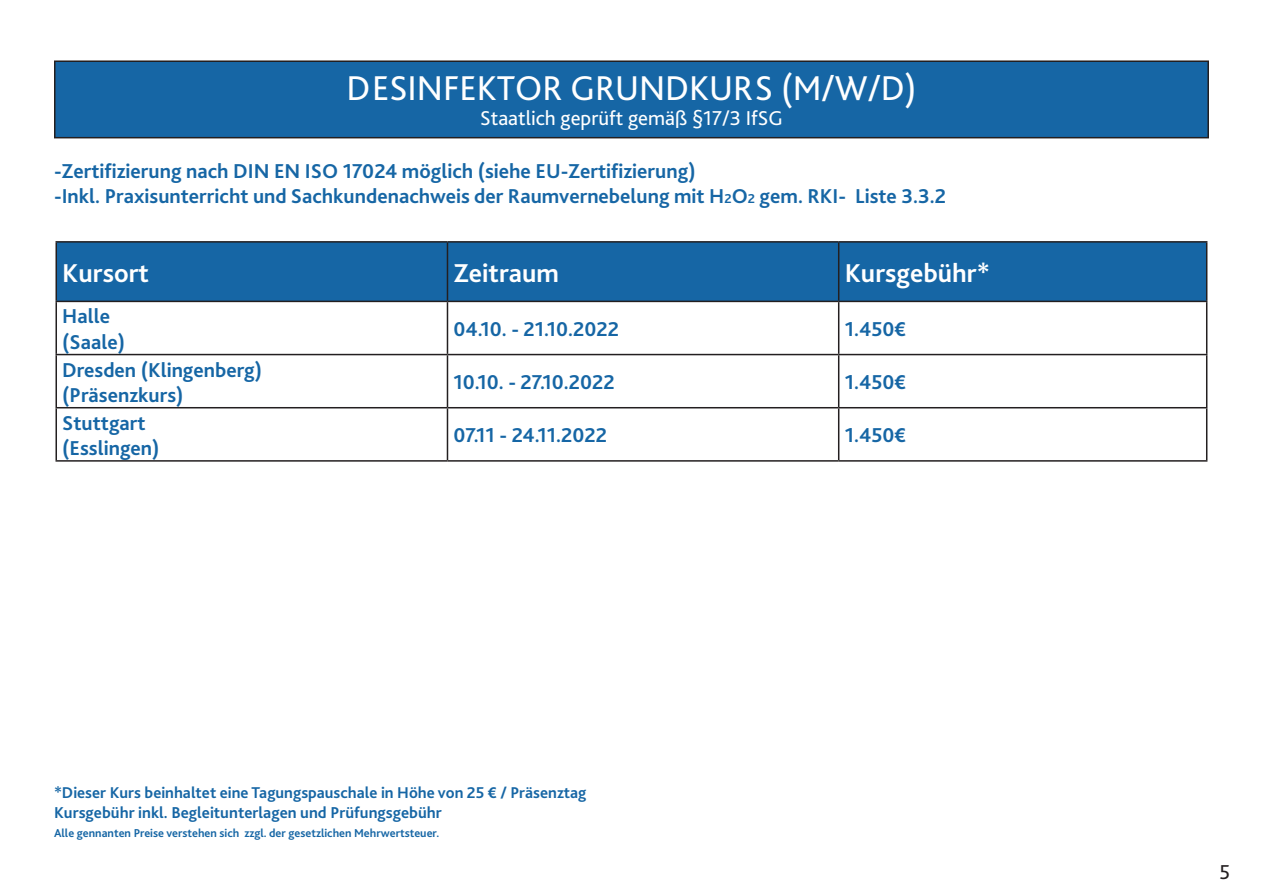
<style>
.page{position:relative;width:1263px;height:893px;background:#fff}
.page>*{position:absolute;margin:0;border:0;box-sizing:border-box;transform-origin:0 0}
.t1{font:36px "Bliss Pro";color:#fff}
.t2{font:700 27px "Bliss 2";color:#fff}
.t3{font:700 21px "Bliss 2";color:#1666a5}
.t4{font:21px "Bliss Pro";color:#fff}
.t5{font:21px "Bliss Pro";color:#231f20}
.t6{font:700 16.5px "Bliss 2";color:#1666a5}
.t7{font:700 16.35px "Bliss 2";color:#1666a5}
.t8{font:700 12px "Bliss 2";color:#1666a5}
.s1{font-size:13.5px}
</style>
<div class="page">
<div style="left:55px;top:61px;width:1153px;height:77px;background:#1666a5"></div>
<div style="left:54px;top:60px;width:1155px;height:78px;border:2px solid #231f20"></div>
<div style="left:57px;top:243px;width:1149px;height:58px;background:#1666a5"></div>
<hr style="left:56px;top:241px;width:391px;height:2px;background:#231f20">
<hr style="left:56px;top:243px;width:1px;height:58px;background:#231f20">
<hr style="left:447px;top:241px;width:392px;height:2px;background:#231f20">
<hr style="left:447px;top:243px;width:1px;height:58px;background:#231f20">
<hr style="left:839px;top:241px;width:368px;height:2px;background:#231f20">
<hr style="left:838px;top:243px;width:1px;height:58px;background:#231f20">
<hr style="left:1206px;top:243px;width:1px;height:58px;background:#231f20">
<hr style="left:56px;top:301px;width:391px;height:1px;background:#231f20">
<hr style="left:56px;top:302px;width:1px;height:52px;background:#231f20">
<hr style="left:447px;top:301px;width:392px;height:1px;background:#231f20">
<hr style="left:447px;top:302px;width:1px;height:52px;background:#231f20">
<hr style="left:839px;top:301px;width:368px;height:1px;background:#231f20">
<hr style="left:838px;top:302px;width:1px;height:52px;background:#231f20">
<hr style="left:1206px;top:302px;width:1px;height:52px;background:#231f20">
<hr style="left:56px;top:354px;width:391px;height:1px;background:#231f20">
<hr style="left:56px;top:355px;width:1px;height:52px;background:#231f20">
<hr style="left:447px;top:354px;width:392px;height:1px;background:#231f20">
<hr style="left:447px;top:355px;width:1px;height:52px;background:#231f20">
<hr style="left:839px;top:354px;width:368px;height:1px;background:#231f20">
<hr style="left:838px;top:355px;width:1px;height:52px;background:#231f20">
<hr style="left:1206px;top:355px;width:1px;height:52px;background:#231f20">
<hr style="left:56px;top:407px;width:391px;height:1px;background:#231f20">
<hr style="left:56px;top:408px;width:1px;height:52px;background:#231f20">
<hr style="left:447px;top:407px;width:392px;height:1px;background:#231f20">
<hr style="left:447px;top:408px;width:1px;height:52px;background:#231f20">
<hr style="left:839px;top:407px;width:368px;height:1px;background:#231f20">
<hr style="left:838px;top:408px;width:1px;height:52px;background:#231f20">
<hr style="left:1206px;top:408px;width:1px;height:52px;background:#231f20">
<hr style="left:56px;top:460px;width:391px;height:2px;background:#231f20">
<hr style="left:447px;top:460px;width:392px;height:2px;background:#231f20">
<hr style="left:839px;top:460px;width:368px;height:2px;background:#231f20">
<p class="t1" style="left:346px;top:65px;width:571px">DESINFEKTOR GRUNDKURS (M/W/D)</p>
<p class="t4" style="left:480px;top:105px;width:304px">Staatlich geprüft gemäß §17/3 IfSG</p>
<p class="t3" style="left:54px;top:158px;width:643px">-Zertifizierung nach DIN EN ISO 17024 möglich (siehe EU-Zertifizierung)</p>
<p class="t3" style="left:54px;top:183px;width:893px">-Inkl. Praxisunterricht und Sachkundenachweis der Raumvernebelung mit H<span class="s1">2</span>O<span class="s1">2</span> gem. RKI- Liste 3.3.2</p>
<p class="t2" style="left:62px;top:256px;width:88px">Kursort</p>
<p class="t2" style="left:453px;top:256px;width:107px">Zeitraum</p>
<p class="t2" style="left:845px;top:256px;width:147px">Kursgebühr*</p>
<p class="t3" style="left:62px;top:303px;width:49px">Halle</p>
<p class="t3" style="left:62px;top:329px;width:64px">(Saale)</p>
<p class="t3" style="left:453px;top:316px;width:167px">04.10. - 21.10.2022</p>
<p class="t3" style="left:845px;top:316px;width:63px">1.450€</p>
<p class="t3" style="left:62px;top:356px;width:201px">Dresden (Klingenberg)</p>
<p class="t3" style="left:62px;top:382px;width:123px">(Präsenzkurs)</p>
<p class="t3" style="left:62px;top:410px;width:85px">Stuttgart</p>
<p class="t3" style="left:62px;top:435px;width:99px">(Esslingen)</p>
<p class="t3" style="left:453px;top:369px;width:163px">10.10. - 27.10.2022</p>
<p class="t3" style="left:845px;top:369px;width:63px">1.450€</p>
<p class="t3" style="left:453px;top:422px;width:155px">07.11 - 24.11.2022</p>
<p class="t3" style="left:845px;top:422px;width:63px">1.450€</p>
<p class="t7" style="left:54px;top:782px;width:534px">*Dieser Kurs beinhaltet eine Tagungspauschale in Höhe von 25 € / Präsenztag</p>
<p class="t6" style="left:54px;top:802px;width:389px">Kursgebühr inkl. Begleitunterlagen und Prüfungsgebühr</p>
<p class="t8" style="left:54px;top:826px;width:387px">Alle gennanten Preise verstehen sich zzgl. der gesetzlichen Mehrwertsteuer.</p>
<p class="t5" style="left:1219px;top:859px;width:12px">5</p>
</div>
